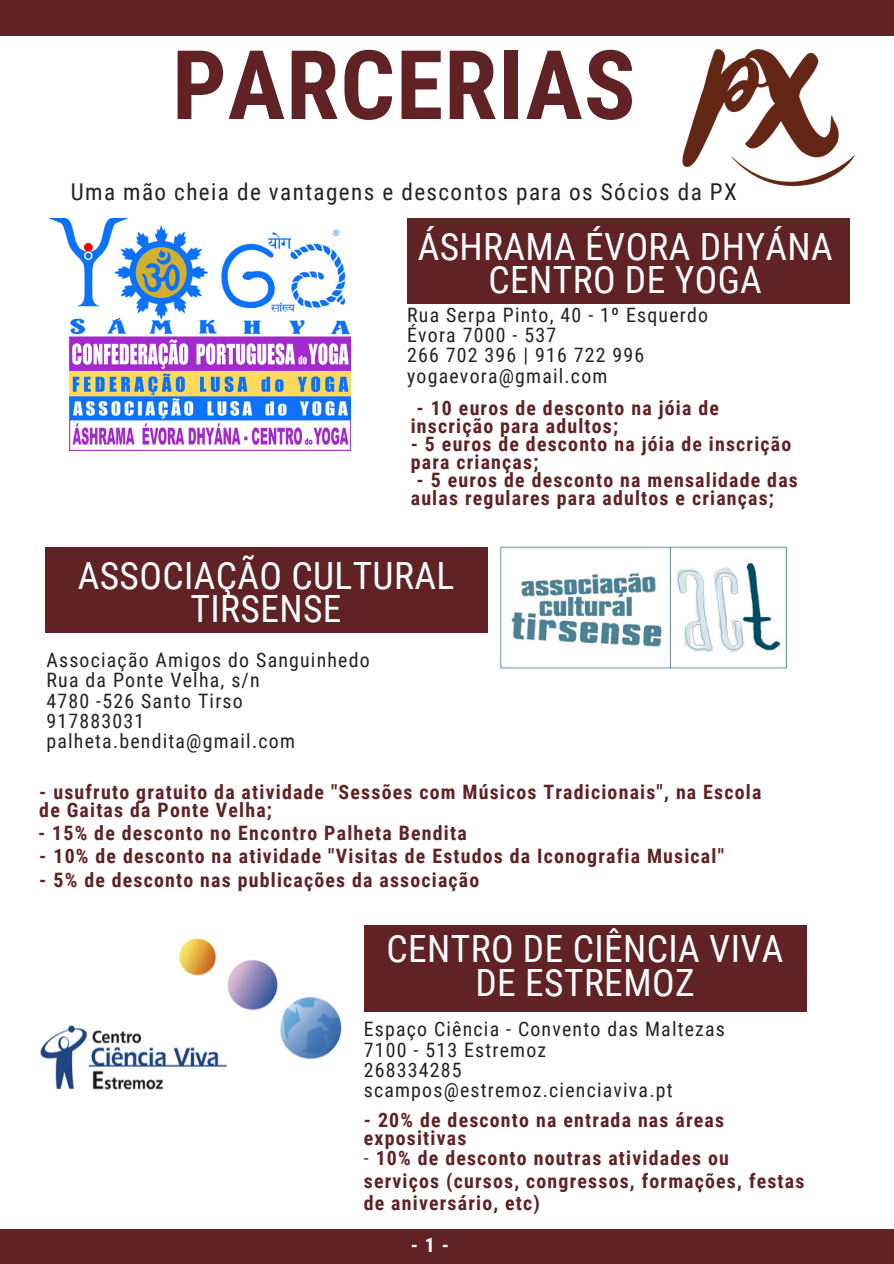
<style>
.page{position:relative;width:894px;height:1264px;background:#fff}
.page>*{position:absolute;margin:0;border:0;box-sizing:border-box;transform-origin:0 0}
.t1{font:700 96px "Roboto Condensed";letter-spacing:.01em;color:#602225}
.t2{font:52.95px "Bodoni FLF";letter-spacing:.01em;color:#fff}
.t3{font:37.5px/33.8px "Roboto Condensed";letter-spacing:.01em;color:#fff;text-align:center}
.t4{font:23.25px "Roboto Condensed";letter-spacing:.06em;color:#222}
.t5{font:700 19.8px/18px "Roboto Condensed";letter-spacing:.06em;color:#602225}
.t6{font:19.8px/20.2px "Roboto Condensed";letter-spacing:.06em;color:#222}
.t7{font:700 19.8px "Roboto Condensed";color:#fff}
.s1{font-weight:400}
</style>
<div class="page">
<div style="left:0;top:1229px;width:893px;height:34px;background:#602225"></div>
<div style="left:0;top:0;width:893px;height:36px;background:#602225"></div>
<img style="left:487px;top:546px;width:300px;height:123px">
<div style="left:407px;top:218px;width:442px;height:86px;background:#602225"></div>
<img style="left:682px;top:49px;width:173px;height:212px">
<img style="left:50px;top:218px;width:300px;height:232px">
<div style="left:45px;top:547px;width:442px;height:86px;background:#602225"></div>
<div style="left:364px;top:925px;width:442px;height:86px;background:#602225"></div>
<img style="left:40px;top:938px;width:302px;height:152px">
<h1 class="t1" style="left:172px;top:30px;width:465px">PARCERIAS</h1>
<p class="t4" style="left:71px;top:179px;width:667px">Uma mão cheia de vantagens e descontos para os Sócios da PX</p>
<h3 class="t3" style="left:417px;top:230px;width:416px">ÁSHRAMA ÉVORA DHYÁNA<br>CENTRO DE YOGA</h3>
<p class="t6" style="left:407px;top:305px;width:302px">Rua Serpa Pinto, 40 - 1º Esquerdo<br>Évora 7000 - 537<br>266 702 396 | 916 722 996 yogaevora@gmail.com</p>
<p class="t5" style="left:410px;top:399px;width:309px">- 10 euros de desconto na jóia de inscrição para adultos;</p>
<p class="t5" style="left:410px;top:435px;width:382px">- 5 euros de desconto na jóia de inscrição para crianças;</p>
<p class="t5" style="left:410px;top:471px;width:388px">- 5 euros de desconto na mensalidade das aulas regulares para adultos e crianças;</p>
<h3 class="t3" style="left:78px;top:559px;width:378px">ASSOCIAÇÃO CULTURAL<br>TIRSENSE</h3>
<p class="t6" style="left:46px;top:650px;width:324px">Associação Amigos do Sanguinhedo<br>Rua da Ponte Velha, s/n<br>4780 -526 Santo Tirso<br>917883031 palheta.bendita@gmail.com</p>
<p class="t5" style="left:39px;top:783px;width:723px">- usufruto gratuito da atividade "Sessões com Músicos Tradicionais", na Escola de Gaitas da Ponte Velha;</p>
<p class="t5" style="left:38px;top:824px;width:430px">- 15% de desconto no Encontro Palheta Bendita</p>
<p class="t5" style="left:39px;top:847px;width:686px">- 10% de desconto na atividade "Visitas de Estudos da Iconografia Musical"</p>
<p class="t5" style="left:39px;top:870px;width:441px">- 5% de desconto nas publicações da associação</p>
<h3 class="t3" style="left:386px;top:932px;width:398px">CENTRO DE CIÊNCIA VIVA<br>DE ESTREMOZ</h3>
<p class="t6" style="left:364px;top:1019px;width:362px">Espaço Ciência - Convento das Maltezas<br>7100 - 513 Estremoz<br>268334285 scampos@estremoz.cienciaviva.pt</p>
<p class="t5" style="left:364px;top:1111px;width:361px">- 20% de desconto na entrada nas áreas expositivas</p>
<p class="t5" style="left:364px;top:1147px;width:442px;line-height:22.5px"><span class="s1">-</span> 10% de desconto noutras atividades ou serviços (cursos, congressos, formações, festas de aniversário, etc)</p>
<p class="t7" style="left:410px;top:1233px;width:40px">-1-</p>
<h2 class="t2" style="left:454px;top:939px;width:343px">TOO TRENDY!</h2>
</div>
